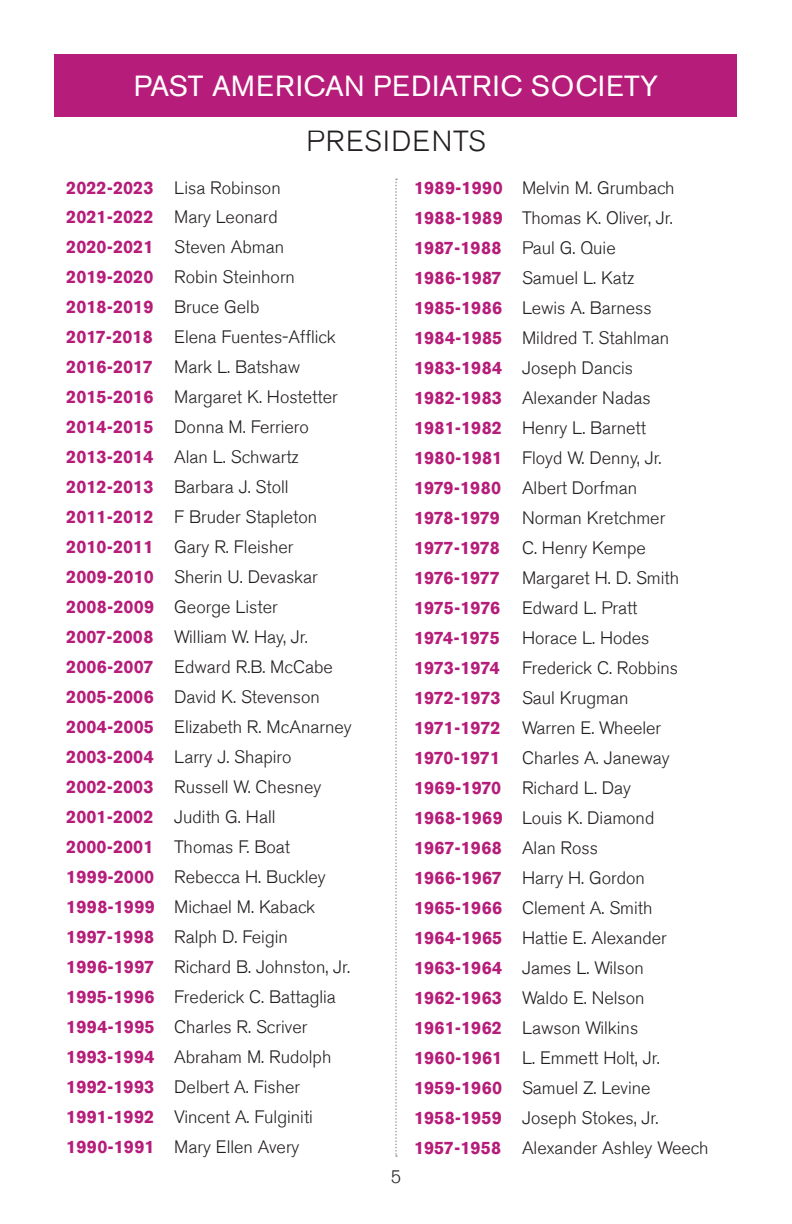
<style>
.page{position:relative;width:792px;height:1224px;background:#fff}
.page>*{position:absolute;margin:0;border:0;box-sizing:border-box;transform-origin:0 0}
.t1{font:29px "Akzidenz Grotesk BE";letter-spacing:.03em;color:#fff}
.Subtitle{font:300 29px "Akzidenz Grotesk BE";letter-spacing:.04em;color:#231f20}
.PASTPRESIDENTS{font:300 18px "Akzidenz Grotesk BE";color:#231f20}
.PASTPRESIDENTS-2{font:700 18px "Akzidenz Grotesk BE";color:#b61c79}
.s1{font-weight:700;color:#b61c79}
.s2{font-weight:300;color:#231f20}
</style>
<div class="page">
<div style="left:54px;top:54px;width:684px;height:63px;background:#b61c79"></div>
<svg style="left:395px;top:179px;width:2px;height:978px"></svg>
<h1 class="t1" style="left:134px;top:68px;width:526px">PAST AMERICAN PEDIATRIC SOCIETY</h1>
<p class="Subtitle" style="left:306px;top:124px;width:181px">PRESIDENTS</p>
<p class="PASTPRESIDENTS" style="left:66px;top:177px;width:216px"><span class="s1">2022-2023</span> Lisa Robinson</p>
<p class="PASTPRESIDENTS" style="left:66px;top:206px;width:213px"><span class="s1">2021-2022</span> Mary Leonard</p>
<p class="PASTPRESIDENTS" style="left:66px;top:236px;width:219px"><span class="s1">2020-2021</span> Steven Abman</p>
<p class="PASTPRESIDENTS" style="left:66px;top:266px;width:230px"><span class="s1">2019-2020</span> Robin Steinhorn</p>
<p class="PASTPRESIDENTS-2" style="left:66px;top:296px;width:195px">2018-2019 <span class="s2">Bruce Gelb</span></p>
<p class="PASTPRESIDENTS" style="left:66px;top:326px;width:271px"><span class="s1">2017-2018</span> Elena Fuentes-Afflick</p>
<p class="PASTPRESIDENTS" style="left:66px;top:356px;width:236px"><span class="s1">2016-2017</span> Mark L. Batshaw</p>
<p class="PASTPRESIDENTS" style="left:66px;top:386px;width:273px"><span class="s1">2015-2016</span> Margaret K. Hostetter</p>
<p class="PASTPRESIDENTS" style="left:66px;top:416px;width:244px"><span class="s1">2014-2015</span> Donna M. Ferriero</p>
<p class="PASTPRESIDENTS" style="left:66px;top:446px;width:234px"><span class="s1">2013-2014</span> Alan L. Schwartz</p>
<p class="PASTPRESIDENTS" style="left:66px;top:476px;width:224px"><span class="s1">2012-2013</span> Barbara J. Stoll</p>
<p class="PASTPRESIDENTS" style="left:66px;top:506px;width:252px"><span class="s1">2011-2012</span> F Bruder Stapleton</p>
<p class="PASTPRESIDENTS" style="left:66px;top:536px;width:229px"><span class="s1">2010-2011</span> Gary R. Fleisher</p>
<p class="PASTPRESIDENTS" style="left:66px;top:566px;width:253px"><span class="s1">2009-2010</span> Sherin U. Devaskar</p>
<p class="PASTPRESIDENTS" style="left:66px;top:596px;width:213px"><span class="s1">2008-2009</span> George Lister</p>
<p class="PASTPRESIDENTS" style="left:66px;top:626px;width:241px"><span class="s1">2007-2008</span> William W. Hay, Jr.</p>
<p class="PASTPRESIDENTS" style="left:66px;top:656px;width:268px"><span class="s1">2006-2007</span> Edward R.B. McCabe</p>
<p class="PASTPRESIDENTS" style="left:66px;top:686px;width:255px"><span class="s1">2005-2006</span> David K. Stevenson</p>
<p class="PASTPRESIDENTS" style="left:66px;top:716px;width:287px"><span class="s1">2004-2005</span> Elizabeth R. McAnarney</p>
<p class="PASTPRESIDENTS" style="left:66px;top:746px;width:227px"><span class="s1">2003-2004</span> Larry J. Shapiro</p>
<p class="PASTPRESIDENTS" style="left:66px;top:776px;width:257px"><span class="s1">2002-2003</span> Russell W. Chesney</p>
<p class="PASTPRESIDENTS" style="left:66px;top:806px;width:211px"><span class="s1">2001-2002</span> Judith G. Hall</p>
<p class="PASTPRESIDENTS" style="left:66px;top:836px;width:225px"><span class="s1">2000-2001</span> Thomas F. Boat</p>
<p class="PASTPRESIDENTS" style="left:66px;top:866px;width:261px"><span class="s1">1999-2000</span> Rebecca H. Buckley</p>
<p class="PASTPRESIDENTS" style="left:66px;top:896px;width:251px"><span class="s1">1998-1999</span> Michael M. Kaback</p>
<p class="PASTPRESIDENTS" style="left:66px;top:926px;width:223px"><span class="s1">1997-1998</span> Ralph D. Feigin</p>
<p class="PASTPRESIDENTS" style="left:66px;top:956px;width:284px"><span class="s1">1996-1997</span> Richard B. Johnston, Jr.</p>
<p class="PASTPRESIDENTS" style="left:66px;top:986px;width:271px"><span class="s1">1995-1996</span> Frederick C. Battaglia</p>
<p class="PASTPRESIDENTS" style="left:66px;top:1016px;width:243px"><span class="s1">1994-1995</span> Charles R. Scriver</p>
<p class="PASTPRESIDENTS" style="left:66px;top:1046px;width:267px"><span class="s1">1993-1994</span> Abraham M. Rudolph</p>
<p class="PASTPRESIDENTS" style="left:66px;top:1076px;width:236px"><span class="s1">1992-1993</span> Delbert A. Fisher</p>
<p class="PASTPRESIDENTS" style="left:66px;top:1106px;width:248px"><span class="s1">1991-1992</span> Vincent A. Fulginiti</p>
<p class="PASTPRESIDENTS" style="left:66px;top:1136px;width:235px"><span class="s1">1990-1991</span> Mary Ellen Avery</p>
<p class="PASTPRESIDENTS" style="left:391px;top:1167px;width:12px">5</p>
<p class="PASTPRESIDENTS" style="left:414px;top:177px;width:262px"><span class="s1">1989-1990</span> Melvin M. Grumbach</p>
<p class="PASTPRESIDENTS" style="left:414px;top:207px;width:259px"><span class="s1">1988-1989</span> Thomas K. Oliver, Jr.</p>
<p class="PASTPRESIDENTS" style="left:414px;top:237px;width:203px"><span class="s1">1987-1988</span> Paul G. Quie</p>
<p class="PASTPRESIDENTS" style="left:414px;top:267px;width:222px"><span class="s1">1986-1987</span> Samuel L. Katz</p>
<p class="PASTPRESIDENTS" style="left:414px;top:297px;width:239px"><span class="s1">1985-1986</span> Lewis A. Barness</p>
<p class="PASTPRESIDENTS" style="left:414px;top:327px;width:257px"><span class="s1">1984-1985</span> Mildred T. Stahlman</p>
<p class="PASTPRESIDENTS" style="left:414px;top:357px;width:221px"><span class="s1">1983-1984</span> Joseph Dancis</p>
<p class="PASTPRESIDENTS" style="left:414px;top:387px;width:238px"><span class="s1">1982-1983</span> Alexander Nadas</p>
<p class="PASTPRESIDENTS" style="left:414px;top:417px;width:234px"><span class="s1">1981-1982</span> Henry L. Barnett</p>
<p class="PASTPRESIDENTS" style="left:414px;top:447px;width:247px"><span class="s1">1980-1981</span> Floyd W. Denny, Jr.</p>
<p class="PASTPRESIDENTS" style="left:414px;top:477px;width:225px"><span class="s1">1979-1980</span> Albert Dorfman</p>
<p class="PASTPRESIDENTS" style="left:414px;top:507px;width:253px"><span class="s1">1978-1979</span> Norman Kretchmer</p>
<p class="PASTPRESIDENTS" style="left:414px;top:537px;width:233px"><span class="s1">1977-1978</span> C. Henry Kempe</p>
<p class="PASTPRESIDENTS" style="left:414px;top:567px;width:267px"><span class="s1">1976-1977</span> Margaret H. D. Smith</p>
<p class="PASTPRESIDENTS" style="left:414px;top:597px;width:225px"><span class="s1">1975-1976</span> Edward L. Pratt</p>
<p class="PASTPRESIDENTS" style="left:414px;top:627px;width:237px"><span class="s1">1974-1975</span> Horace L. Hodes</p>
<p class="PASTPRESIDENTS" style="left:414px;top:657px;width:266px"><span class="s1">1973-1974</span> Frederick C. Robbins</p>
<p class="PASTPRESIDENTS" style="left:414px;top:687px;width:216px"><span class="s1">1972-1973</span> Saul Krugman</p>
<p class="PASTPRESIDENTS" style="left:414px;top:717px;width:249px"><span class="s1">1971-1972</span> Warren E. Wheeler</p>
<p class="PASTPRESIDENTS" style="left:414px;top:747px;width:257px"><span class="s1">1970-1971</span> Charles A. Janeway</p>
<p class="PASTPRESIDENTS" style="left:414px;top:777px;width:219px"><span class="s1">1969-1970</span> Richard L. Day</p>
<p class="PASTPRESIDENTS" style="left:414px;top:807px;width:242px"><span class="s1">1968-1969</span> Louis K. Diamond</p>
<p class="PASTPRESIDENTS-2" style="left:414px;top:837px;width:186px">1967-1968 <span class="s2">Alan Ross</span></p>
<p class="PASTPRESIDENTS" style="left:414px;top:867px;width:233px"><span class="s1">1966-1967</span> Harry H. Gordon</p>
<p class="PASTPRESIDENTS" style="left:414px;top:897px;width:240px"><span class="s1">1965-1966</span> Clement A. Smith</p>
<p class="PASTPRESIDENTS" style="left:414px;top:927px;width:254px"><span class="s1">1964-1965</span> Hattie E. Alexander</p>
<p class="PASTPRESIDENTS" style="left:414px;top:957px;width:231px"><span class="s1">1963-1964</span> James L. Wilson</p>
<p class="PASTPRESIDENTS" style="left:414px;top:987px;width:232px"><span class="s1">1962-1963</span> Waldo E. Nelson</p>
<p class="PASTPRESIDENTS" style="left:414px;top:1017px;width:226px"><span class="s1">1961-1962</span> Lawson Wilkins</p>
<p class="PASTPRESIDENTS" style="left:414px;top:1047px;width:246px"><span class="s1">1960-1961</span> L. Emmett Holt, Jr.</p>
<p class="PASTPRESIDENTS" style="left:414px;top:1077px;width:238px"><span class="s1">1959-1960</span> Samuel Z. Levine</p>
<p class="PASTPRESIDENTS" style="left:414px;top:1107px;width:244px"><span class="s1">1958-1959</span> Joseph Stokes, Jr.</p>
<p class="PASTPRESIDENTS" style="left:414px;top:1137px;width:296px"><span class="s1">1957-1958</span> Alexander Ashley Weech</p>
</div>
